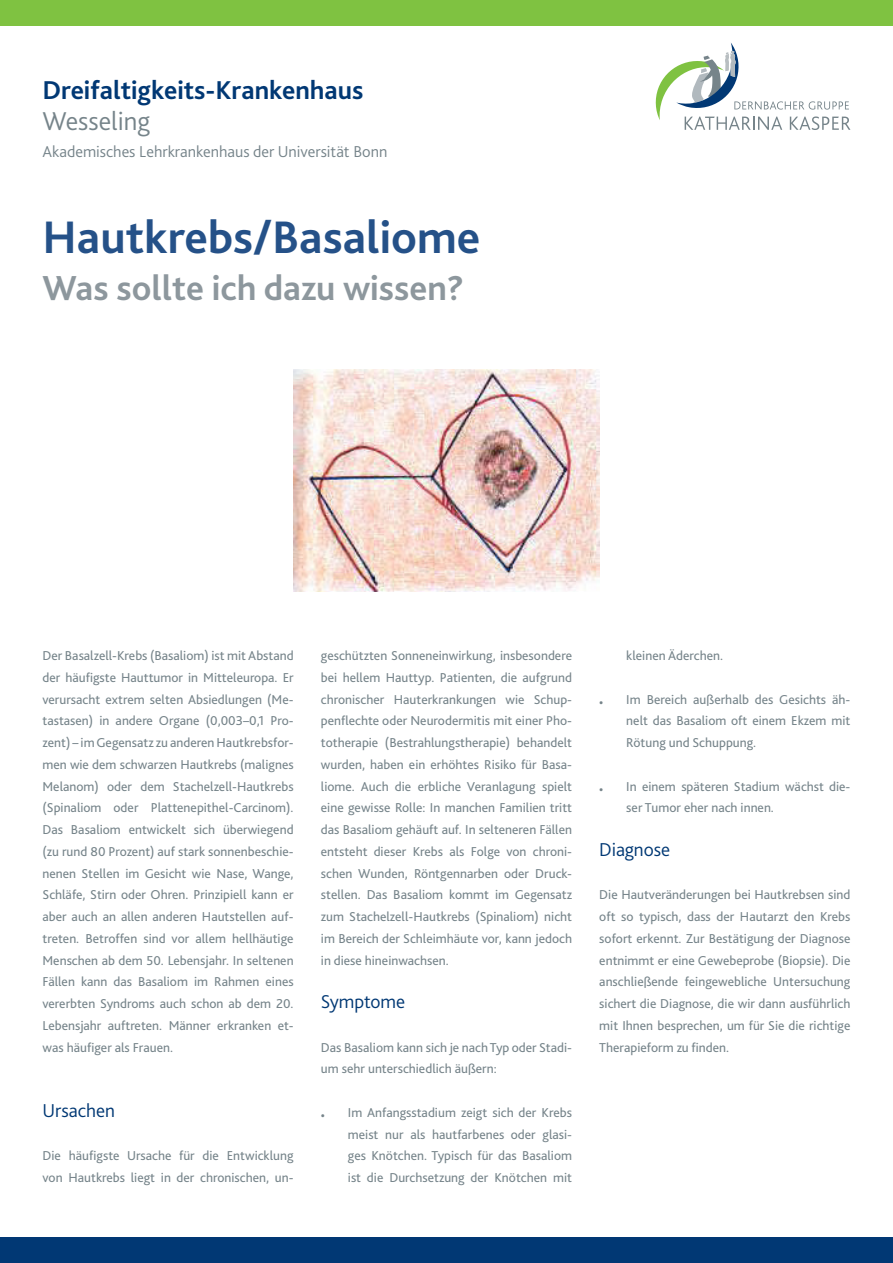
<style>
.page{position:relative;width:893px;height:1263px;background:#fff}
.page>*{position:absolute;margin:0;border:0;box-sizing:border-box;transform-origin:0 0}
.Body{font:700 47.7px "Bliss 2";color:#255188}
.Body-2{font:700 36.3px "Bliss 2";color:#8d979d}
.t1{font:700 27px "Bliss 2";color:#013874}
.t2{font:300 27px "Bliss 2";color:#76848a}
.Body-3{font:300 19.5px "Bliss 2";letter-spacing:-.005em;color:#013874}
.t3{font:300 16.5px "Bliss 2";color:#76848a}
.Body-4{font:13.5px/21.8px "Bliss 2";color:#76848a;text-align:justify}
</style>
<div class="page">
<svg style="left:655px;top:43px;width:195px;height:87px"></svg>
<div style="left:0;top:0;width:893px;height:26px;background:#7fc241"></div>
<img style="left:294px;top:369px;width:305px;height:223px">
<div style="left:0;top:1237px;width:893px;height:26px;background:#013874"></div>
<p class="t1" style="left:43px;top:73px;width:323px">Dreifaltigkeits-Krankenhaus</p>
<p class="t2" style="left:43px;top:104px;width:109px">Wesseling</p>
<p class="t3" style="left:43px;top:142px;width:346px">Akademisches Lehrkrankenhaus der Universität Bonn</p>
<p class="Body" style="left:43px;top:208px;width:439px">Hautkrebs/Basaliome</p>
<p class="Body-2" style="left:43px;top:265px;width:423px">Was sollte ich dazu wissen?</p>
<p class="Body-4" style="left:43px;top:645px;width:253px">Der Basalzell-Krebs (Basaliom) ist mit Abstand der häufigste Hauttumor in Mitteleuropa. Er verursacht extrem selten Absiedlungen (Me&shy;tastasen) in andere Organe (0,003–0,1 Pro&shy;zent) – im Gegensatz zu anderen Hautkrebsfor&shy;men wie dem schwarzen Hautkrebs (malignes Melanom) oder dem Stachelzell-Hautkrebs (Spinaliom oder Plattenepithel-Carcinom).<br>Das Basaliom entwickelt sich überwiegend (zu rund 80 Prozent) auf stark sonnenbeschie&shy;nenen Stellen im Gesicht wie Nase, Wange, Schläfe, Stirn oder Ohren. Prinzipiell kann er aber auch an allen anderen Hautstellen auf&shy;treten. Betroffen sind vor allem hellhäutige Menschen ab dem 50. Lebensjahr. In seltenen Fällen kann das Basaliom im Rahmen eines vererbten Syndroms auch schon ab dem 20.<br>Lebensjahr auftreten. Männer erkranken et&shy;was häufiger als Frauen.</p>
<p class="Body-3" style="left:43px;top:1098px;width:74px">Ursachen</p>
<p class="Body-4" style="left:43px;top:1145px;width:253px">Die häufigste Ursache für die Entwicklung von Hautkrebs liegt in der chronischen, un-</p>
<p class="Body-4" style="left:321px;top:645px;width:253px">geschützten Sonneneinwirkung, insbesondere bei hellem Hauttyp. Patienten, die aufgrund chronischer Hauterkrankungen wie Schup&shy;penflechte oder Neurodermitis mit einer Pho&shy;totherapie (Bestrahlungstherapie) behandelt wurden, haben ein erhöhtes Risiko für Basa&shy;liome. Auch die erbliche Veranlagung spielt eine gewisse Rolle: In manchen Familien tritt das Basaliom gehäuft auf. In selteneren Fällen entsteht dieser Krebs als Folge von chroni&shy;schen Wunden, Röntgennarben oder Druck&shy;stellen. Das Basaliom kommt im Gegensatz zum Stachelzell-Hautkrebs (Spinaliom) nicht im Bereich der Schleimhäute vor, kann jedoch in diese hineinwachsen.</p>
<p class="Body-3" style="left:321px;top:989px;width:86px">Symptome</p>
<p class="Body-4" style="left:321px;top:1036px;width:253px">Das Basaliom kann sich je nach Typ oder Stadi&shy;um sehr unterschiedlich äußern:</p>
<p class="Body-4" style="left:348px;top:1101px;width:226px;text-indent:-27px">• Im Anfangsstadium zeigt sich der Krebs meist nur als hautfarbenes oder glasi&shy;ges Knötchen. Typisch für das Basaliom ist die Durchsetzung der Knötchen mit</p>
<p class="Body-4" style="left:626px;top:645px;width:98px">kleinen Äderchen.</p>
<p class="Body-4" style="left:626px;top:688px;width:226px;text-indent:-27px">• Im Bereich außerhalb des Gesichts äh&shy;nelt das Basaliom oft einem Ekzem mit Rötung und Schuppung.</p>
<p class="Body-4" style="left:626px;top:775px;width:226px;text-indent:-27px">• In einem späteren Stadium wächst die&shy;ser Tumor eher nach innen.</p>
<p class="Body-3" style="left:599px;top:837px;width:72px">Diagnose</p>
<p class="Body-4" style="left:599px;top:884px;width:253px">Die Hautveränderungen bei Hautkrebsen sind oft so typisch, dass der Hautarzt den Krebs sofort erkennt. Zur Bestätigung der Diagnose entnimmt er eine Gewebeprobe (Biopsie). Die anschließende feingewebliche Untersuchung sichert die Diagnose, die wir dann ausführlich mit Ihnen besprechen, um für Sie die richtige Therapieform zu finden.</p>
</div>
